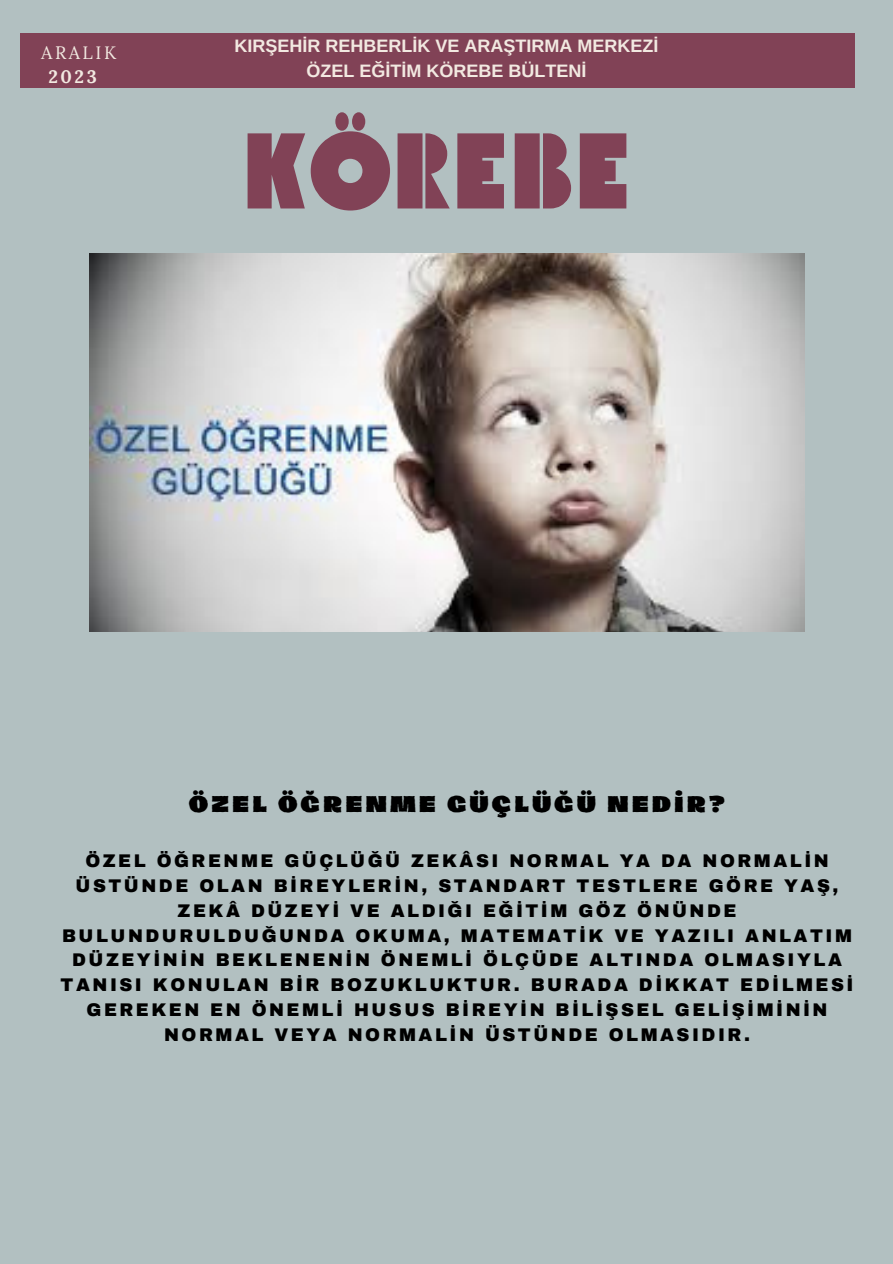
<style>
.page{position:relative;width:893px;height:1264px;background:#fff}
.page>*{position:absolute;margin:0;border:0;box-sizing:border-box;transform-origin:0 0}
.t1{font:107.55px "ST Druzhba";color:#814256}
.t2{font:900 21px "Dingos Stamp";letter-spacing:.14em;color:#000}
.t3{font:900 18px/24.8px "Archivo";letter-spacing:.14em;color:#000;text-align:center}
.t4{font:700 18px "Arimo";color:#f2e9e1}
.t5{font:18px "Lora";letter-spacing:.14em;color:#f2e9e1}
.t6{font:700 18px "Lora";color:#f2e9e1}
</style>
<div class="page">
<div style="left:0;top:0;width:892px;height:1263px;background:#b2c0c1"></div>
<div style="left:20px;top:33px;width:834px;height:54px;background:#814256"></div>
<img style="left:89px;top:253px;width:715px;height:378px">
<p class="t5" style="left:41px;top:40px;width:77px">ARALIK</p>
<p class="t6" style="left:48px;top:65px;width:50px">2023</p>
<p class="t4" style="left:234px;top:36px;width:425px">KIRŞEHİR REHBERLİK VE ARAŞTIRMA MERKEZİ</p>
<p class="t4" style="left:306px;top:61px;width:281px">ÖZEL EĞİTİM KÖREBE BÜLTENİ</p>
<p class="t1" style="left:242px;top:107px;width:391px">KÖREBE</p>
<p class="t2" style="left:189px;top:795px;width:537px">ÖZEL ÖĞRENME GÜÇLÜĞÜ NEDİR?</p>
<p class="t3" style="left:61px;top:848px;width:794px">ÖZEL ÖĞRENME GÜÇLÜĞÜ ZEKÂSI NORMAL YA DA NORMALİN ÜSTÜNDE OLAN BİREYLERİN, STANDART TESTLERE GÖRE YAŞ, ZEKÂ DÜZEYİ VE ALDIĞI EĞİTİM GÖZ ÖNÜNDE BULUNDURULDUĞUNDA OKUMA, MATEMATİK VE YAZILI ANLATIM DÜZEYİNİN BEKLENENİN ÖNEMLİ ÖLÇÜDE ALTINDA OLMASIYLA TANISI KONULAN BİR BOZUKLUKTUR. BURADA DİKKAT EDİLMESİ GEREKEN EN ÖNEMLİ HUSUS BİREYİN BİLİŞSEL GELİŞİMİNİN NORMAL VEYA NORMALİN ÜSTÜNDE OLMASIDIR.</p>
</div>
